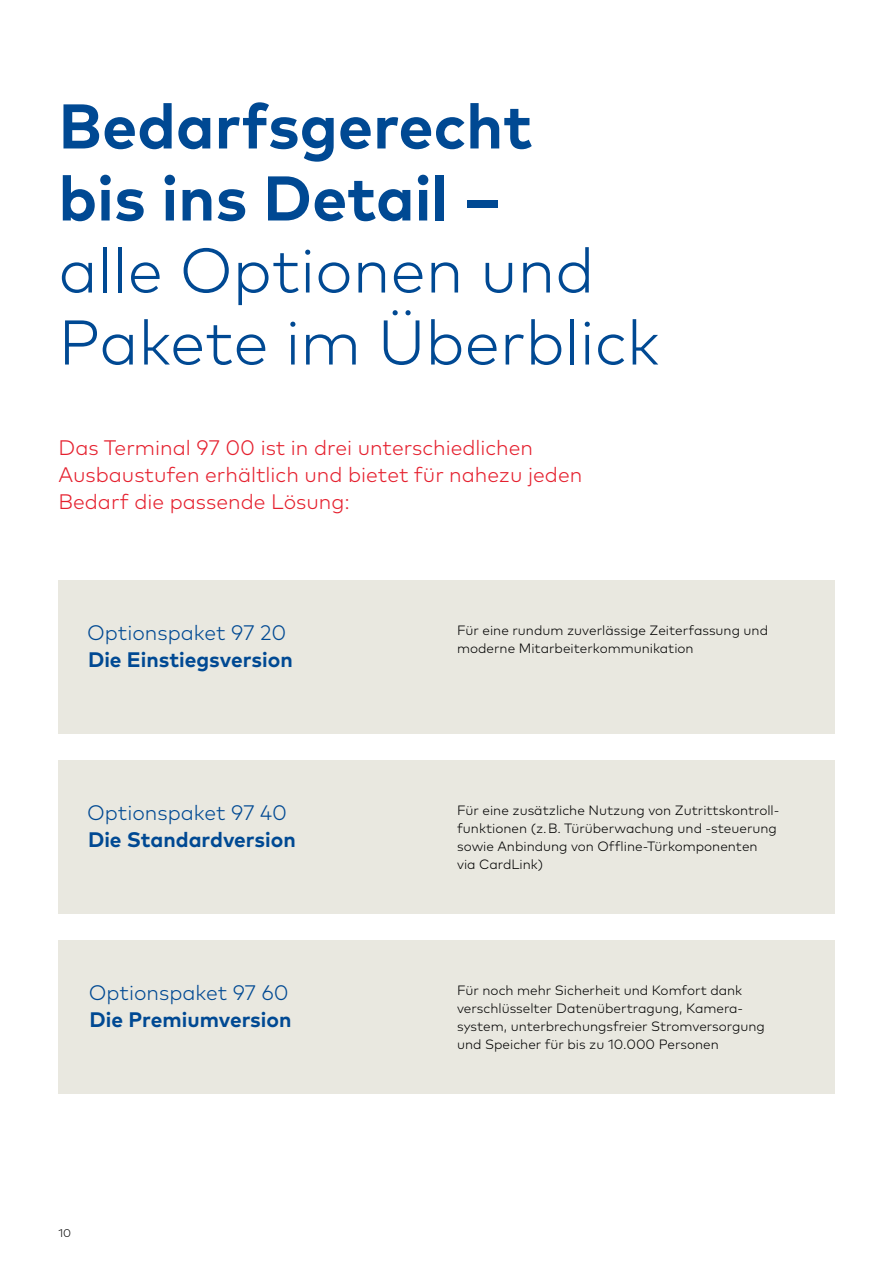
<style>
.page{position:relative;width:893px;height:1263px;background:#fff}
.page>*{position:absolute;margin:0;border:0;box-sizing:border-box;transform-origin:0 0}
.t1{font:300 63px/72px "Mark Pro";color:#004993}
.t2{font:700 63px/72px "Mark Pro";color:#004993}
.t3{font:300 21px/27px "Mark Pro";color:#e5202e}
.t4{font:700 21px "Mark Pro";color:#004993}
.t5{font:300 21px "Mark Pro";color:#004993}
.t6{font:300 13.5px/18px "Mark Pro";color:#000}
.t7{font:300 11.25px "Mark Pro";color:#000}
</style>
<div class="page">
<div style="left:58px;top:580px;width:776px;height:153px;background:#e9e8e0"></div>
<div style="left:58px;top:760px;width:776px;height:153px;background:#e9e8e0"></div>
<div style="left:58px;top:940px;width:776px;height:153px;background:#e9e8e0"></div>
<h1 class="t2" style="left:58px;top:85px;width:475px">Bedarfsgerecht bis ins Detail –</h1>
<h1 class="t1" style="left:58px;top:229px;width:603px">alle Optionen und<br>Pakete im Überblick</h1>
<h2 class="t3" style="left:58px;top:432px;width:525px">Das Terminal 97 00 ist in drei unterschiedlichen<br>Ausbaustufen erhältlich und bietet für nahezu jeden<br>Bedarf die passende Lösung:</h2>
<h2 class="t5" style="left:87px;top:616px;width:201px">Optionspaket 97 20</h2>
<h2 class="t4" style="left:88px;top:643px;width:206px">Die Einstiegsversion</h2>
<h2 class="t5" style="left:87px;top:796px;width:201px">Optionspaket 97 40</h2>
<h2 class="t4" style="left:88px;top:823px;width:209px">Die Standardversion</h2>
<h2 class="t5" style="left:89px;top:976px;width:201px">Optionspaket 97 60</h2>
<h2 class="t4" style="left:90px;top:1003px;width:203px">Die Premiumversion</h2>
<p class="t7" style="left:58px;top:1224px;width:14px">10</p>
<p class="t6" style="left:457px;top:620px;width:312px">Für eine rundum zuverlässige Zeiterfassung und moderne Mitarbeiterkommunikation</p>
<p class="t6" style="left:457px;top:800px;width:324px">Für eine zusätzliche Nutzung von Zutrittskontroll&shy;funktionen (z. B. Türüberwachung und -steuerung sowie Anbindung von Offline-Türkomponenten via CardLink)</p>
<p class="t6" style="left:457px;top:980px;width:309px">Für noch mehr Sicherheit und Komfort dank verschlüsselter Datenübertragung, Kamera&shy;system, unterbrechungsfreier Stromversorgung und Speicher für bis zu 10.000 Personen</p>
</div>
